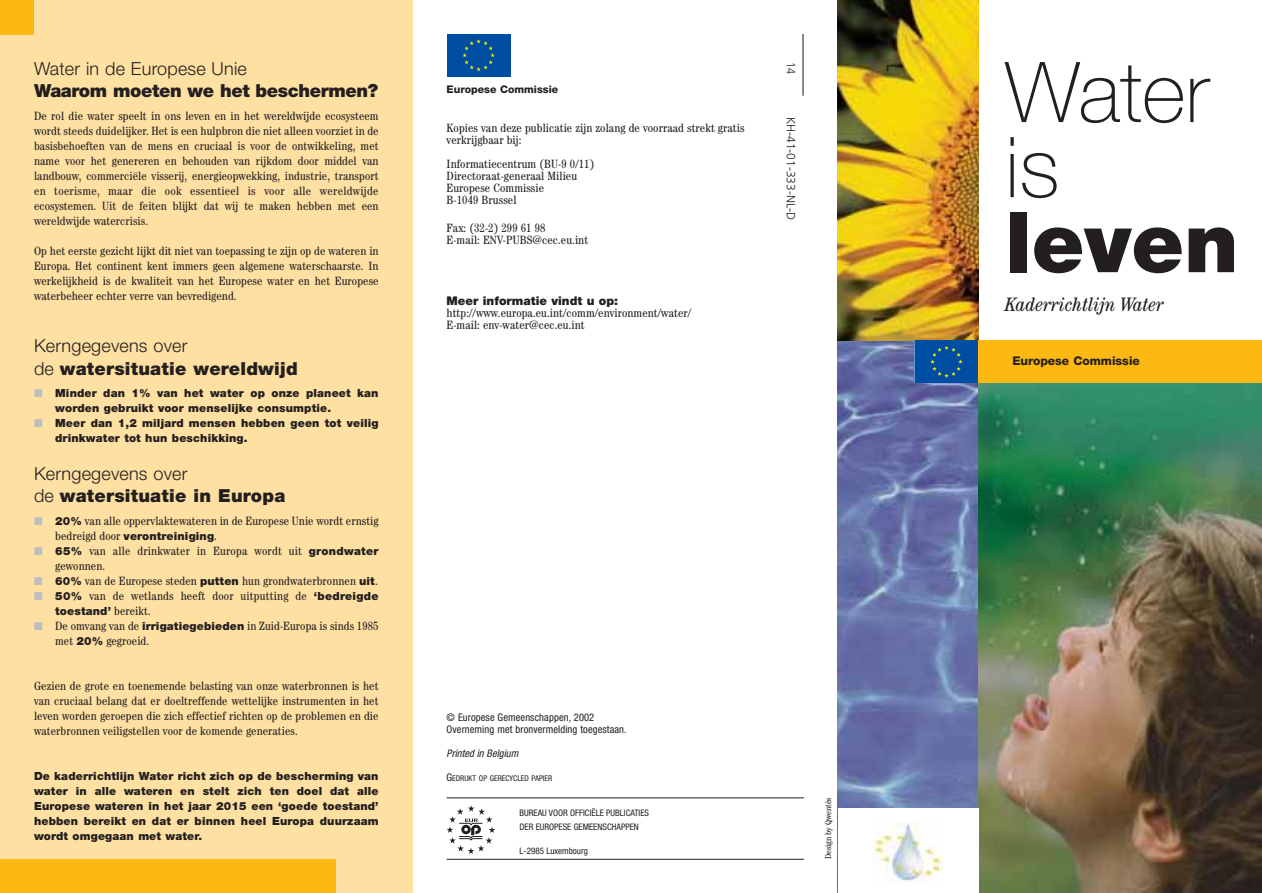
<style>
.page{position:relative;width:1262px;height:893px;background:#fff}
.page>*{position:absolute;margin:0;border:0;box-sizing:border-box;transform-origin:0 0}
.t1{font:100 84px/75px "Helvetica Neue";color:#231f1f}
.t2{font:900 84px "Helvetica Neue";color:#231f1f}
.t3{font:italic condensed 19.5px "Century";color:#231f1f}
.t4{font:900 18px/22.5px "Helvetica Neue";letter-spacing:.015em;color:#231f1f}
.t5{font:900 18px "Helvetica Neue";letter-spacing:-.02em;color:#231f1f}
.t6{font:300 18px "Helvetica Neue";letter-spacing:.01em;color:#231f1f}
.t7{font:condensed 12px/15px "Century";letter-spacing:.01em;color:#231f1f}
.t8{font:900 12px "Helvetica Neue";color:#231f1f}
.t9{font:800 12px "Helvetica Neue";color:#231f1f}
.t10{font:300 12px "Frutiger";color:#231f1f}
.t11{font:300 12px "Frutiger";color:#231f1f;scale:.9 1}
.t12{font:900 11.25px/15px "Helvetica Neue";letter-spacing:.015em;color:#231f1f}
.t13{font:condensed 10.5px/12px "Helvetica Neue";letter-spacing:.01em;color:#231f1f}
.t14{font:800 10.5px "Helvetica Neue";color:#231f1f}
.t15{font:italic condensed 10.5px "Helvetica Neue";color:#231f1f}
.t16{font:condensed 9px/13.5px "Helvetica Neue";color:#231f1f}
.t17{font:condensed 8.55px "Century";color:#231f1f}
.t18{font:condensed 7.8px "Helvetica Neue";color:#231f1f}
.s1{font-weight:300}
.s2{color:#bcbec0}
.s3{font-family:"Helvetica Neue";font-weight:900;font-stretch:normal;font-size:11.25px}
.s4{font-family:"Century";font-weight:400;font-stretch:condensed;font-size:12px}
.s5{font-size:10.5px}
</style>
<div class="page">
<img style="left:838px;top:340px;width:140px;height:468px">
<div style="left:0;top:0;width:412px;height:892px;background:#ffe0a3"></div>
<div style="left:0;top:859px;width:336px;height:33px;background:#fdb812"></div>
<svg style="left:447px;top:805px;width:48px;height:49px"></svg>
<img style="left:838px;top:0;width:140px;height:340px">
<img style="left:978px;top:383px;width:284px;height:509px">
<div style="left:447px;top:34px;width:63px;height:43px;background:#004ea1"></div>
<svg style="left:462px;top:39px;width:33px;height:32px"></svg>
<div style="left:915px;top:341px;width:63px;height:41px;background:#004ea1"></div>
<svg style="left:930px;top:345px;width:32px;height:32px"></svg>
<div style="left:914px;top:340px;width:64px;height:43px;border:1px solid #004ea1"></div>
<div style="left:978px;top:340px;width:284px;height:43px;background:#fdb812"></div>
<hr style="left:446px;top:858px;width:358px;height:1px;background:#231f1f">
<hr style="left:446px;top:797px;width:358px;height:1px;background:#231f1f">
<hr style="left:802px;top:34px;width:1px;height:62px;background:#231f1f">
<div style="left:0;top:0;width:34px;height:34px;background:#fdb812"></div>
<img style="left:873px;top:822px;width:69px;height:60px">
<h3 class="t6" style="left:34px;top:62px;width:214px">Water in de Europese Unie</h3>
<h3 class="t5" style="left:34px;top:84px;width:345px">Waarom moeten we het beschermen?</h3>
<p class="t7" style="left:34px;top:109px;width:346px;text-align:justify">De rol die water speelt in ons leven en in het wereldwijde ecosysteem wordt steeds duidelijker. Het is een hulpbron die niet alleen voorziet in de basisbehoeften van de mens en cruciaal is voor de ontwikkeling, met name voor het genereren en behouden van rijkdom door middel van landbouw, commerciële visserij, energieopwekking, industrie, transport en toerisme, maar die ook essentieel is voor alle wereldwijde ecosystemen. Uit de feiten blijkt dat wij te maken hebben met een wereldwijde watercrisis.</p>
<p class="t7" style="left:34px;top:244px;width:346px;text-align:justify">Op het eerste gezicht lijkt dit niet van toepassing te zijn op de wateren in Europa. Het continent kent immers geen algemene waterschaarste. In werkelijkheid is de kwaliteit van het Europese water en het Europese waterbeheer echter verre van bevredigend.</p>
<h3 class="t4" style="left:34px;top:336px;width:265px"><span class="s1">Kerngegevens over<br>de</span> watersituatie wereldwijd</h3>
<p class="t12" style="left:55px;top:386px;width:325px;text-indent:-21px"><span class="s2">■</span> Minder dan 1% van het water op onze planeet kan worden gebruikt voor menselijke consumptie.</p>
<p class="t12" style="left:55px;top:416px;width:325px;text-indent:-21px"><span class="s2">■</span> Meer dan 1,2 miljard mensen hebben geen tot veilig drinkwater tot hun beschikking.</p>
<h3 class="t4" style="left:34px;top:463px;width:253px"><span class="s1">Kerngegevens over<br>de</span> watersituatie in Europa</h3>
<p class="t7" style="left:34px;top:514px;width:346px"><span class="s2">■</span> <span class="s3">20%</span> van alle oppervlaktewateren in de Europese Unie wordt ernstig</p>
<p class="t12" style="left:55px;top:529px;width:163px"><span class="s4">bedreigd door</span> verontreiniging<span class="s4">.</span></p>
<p class="t7" style="left:55px;top:544px;width:325px;text-indent:-21px"><span class="s2">■</span> <span class="s3">65%</span> van alle drinkwater in Europa wordt uit <span class="s3">grondwater </span>gewonnen.</p>
<p class="t7" style="left:34px;top:574px;width:345px"><span class="s2">■</span> <span class="s3">60%</span> van de Europese steden <span class="s3">putten</span> hun grondwaterbronnen <span class="s3">uit</span>.</p>
<p class="t7" style="left:34px;top:589px;width:346px"><span class="s2">■</span> <span class="s3">50%</span> van de wetlands heeft door uitputting de <span class="s3">‘bedreigde</span></p>
<p class="t12" style="left:55px;top:604px;width:97px">toestand’ <span class="s4">bereikt.</span></p>
<p class="t7" style="left:55px;top:619px;width:325px;text-indent:-21px"><span class="s2">■</span> De omvang van de <span class="s3">irrigatiegebieden</span> in Zuid-Europa is sinds 1985 met <span class="s3">20%</span> gegroeid.</p>
<p class="t7" style="left:34px;top:679px;width:346px;text-align:justify">Gezien de grote en toenemende belasting van onze waterbronnen is het van cruciaal belang dat er doeltreffende wettelijke instrumenten in het leven worden geroepen die zich effectief richten op de problemen en die waterbronnen veiligstellen voor de komende generaties.</p>
<p class="t12" style="left:34px;top:769px;width:346px;text-align:justify">De kaderrichtlijn Water richt zich op de bescherming van water in alle wateren en stelt zich ten doel dat alle Europese wateren in het jaar 2015 een ‘goede toestand’ hebben bereikt en dat er binnen heel Europa duurzaam wordt omgegaan met water.</p>
<p class="t14" style="left:446px;top:85px;width:113px">Europese Commissie</p>
<p class="t7" style="left:446px;top:123px;width:299px;line-height:12px">Kopies van deze publicatie zijn zolang de voorraad strekt gratis verkrijgbaar bij:</p>
<p class="t7" style="left:446px;top:159px;width:149px;line-height:12px">Informatiecentrum (BU-9 0/11)<br>Directoraat-generaal Milieu<br>Europese Commissie<br>B-1049 Brussel</p>
<p class="t7" style="left:446px;top:223px;width:143px;line-height:12px">Fax: (32-2) 299 61 98<br>E-mail: ENV-PUBS@cec.eu.int</p>
<p class="t8" style="left:446px;top:296px;width:173px">Meer informatie vindt u op:</p>
<p class="t7" style="left:446px;top:308px;width:246px;line-height:12px">http://www.europa.eu.int/comm/environment/water/<br>E-mail: env-water@cec.eu.int</p>
<p class="t11" style="left:795px;top:62px;width:15px;rotate:90deg">14</p>
<p class="t10" style="left:795px;top:117px;width:105px;rotate:90deg">KH-41-01-333-NL-D</p>
<p class="t13" style="left:446px;top:712px;width:182px">© Europese Gemeenschappen, 2002<br>Overneming met bronvermelding toegestaan.</p>
<p class="t15" style="left:446px;top:749px;width:73px">Printed in Belgium</p>
<p class="t18" style="left:446px;top:775px;width:107px"><span class="s5">G</span>EDRUKT OP GERECYCLED PAPIER</p>
<p class="t16" style="left:519px;top:807px;width:131px">BUREAU VOOR OFFICIËLE PUBLICATIES<br>DER EUROPESE GEMEENSCHAPPEN</p>
<p class="t16" style="left:519px;top:844px;width:70px">L-2985 Luxembourg</p>
<p class="t17" style="left:825px;top:859px;width:63px;rotate:-90deg">Design by Qwentès</p>
<h1 class="t1" style="left:1005px;top:62px;width:205px">Water is</h1>
<h1 class="t2" style="left:1005px;top:212px;width:235px">leven</h1>
<h2 class="t3" style="left:1005px;top:297px;width:161px">Kaderrichtlijn Water</h2>
<p class="t9" style="left:1012px;top:356px;width:129px">Europese Commissie</p>
</div>
